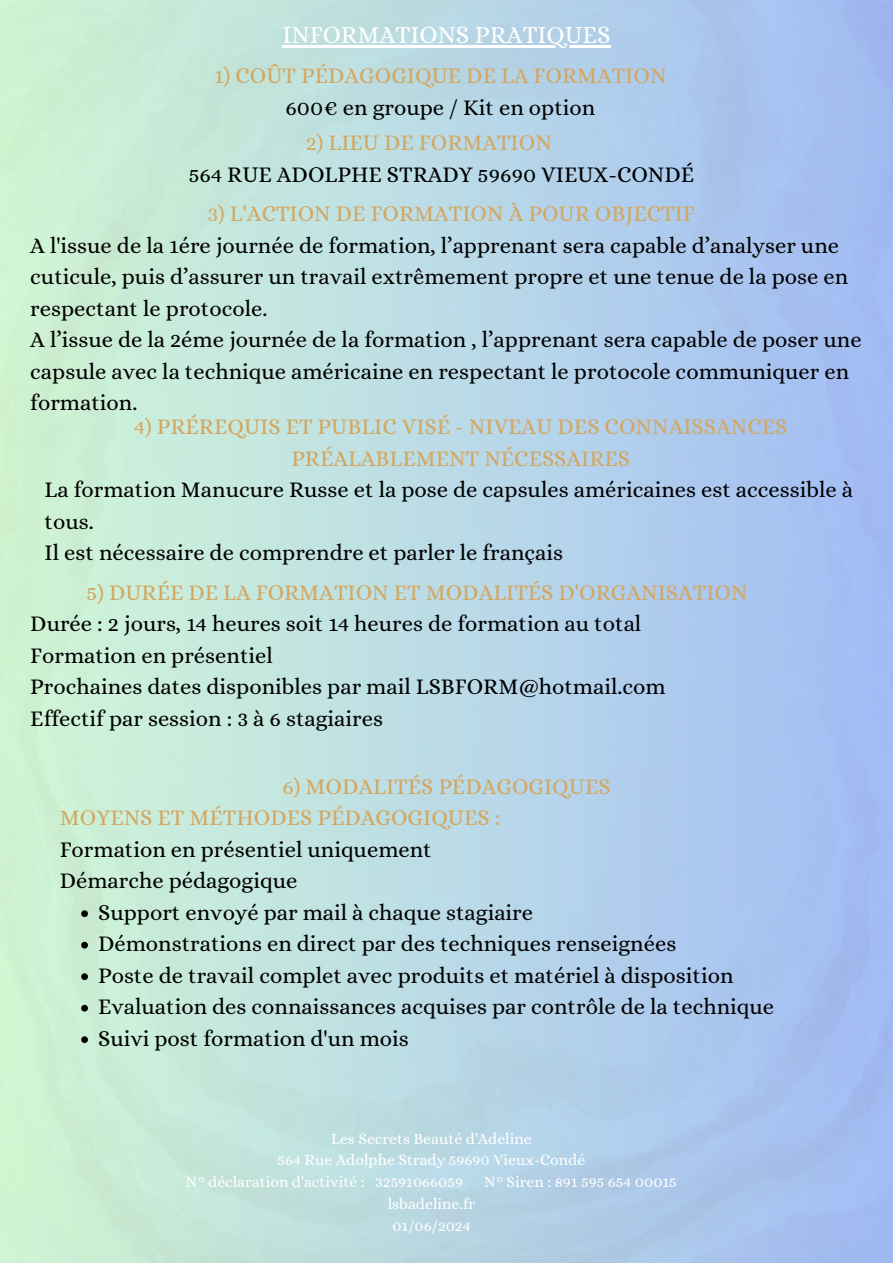
<style>
.page{position:relative;width:893px;height:1263px;background:#fff}
.page>*{position:absolute;margin:0;border:0;box-sizing:border-box;transform-origin:0 0}
.t1{font:24.75px "Alice";color:#fff}
.t2{font:22.5px/31.5px "Alice";color:#000}
.t3{font:22.5px/31.5px "Alice";color:#d4a761;text-align:center}
.t4{font:15.75px/21.9px "Alice";color:#fff}
</style>
<div class="page">
<img style="left:0;top:0;width:893px;height:1263px">
<hr style="left:282px;top:45px;width:329px;height:2px;background:#fff">
<svg style="left:81px;top:910px;width:7px;height:7px"></svg>
<svg style="left:81px;top:942px;width:7px;height:6px"></svg>
<svg style="left:81px;top:973px;width:7px;height:7px"></svg>
<svg style="left:81px;top:1005px;width:7px;height:6px"></svg>
<svg style="left:81px;top:1036px;width:7px;height:7px"></svg>
<p class="t1" style="left:282px;top:21px;width:330px">INFORMATIONS PRATIQUES</p>
<p class="t3" style="left:214px;top:60px;width:454px">1) COÛT PÉDAGOGIQUE DE LA FORMATION</p>
<p class="t2" style="left:285px;top:91px;width:311px">600€ en groupe / Kit en option</p>
<p class="t3" style="left:306px;top:127px;width:247px">2) LIEU DE FORMATION</p>
<p class="t2" style="left:189px;top:158px;width:507px">564 RUE ADOLPHE STRADY 59690 VIEUX-CONDÉ</p>
<p class="t3" style="left:207px;top:198px;width:489px">3) L'ACTION DE FORMATION À POUR OBJECTIF</p>
<p class="t2" style="left:30px;top:229px;width:833px">A l'issue de la 1ére journée de formation, l’apprenant sera capable d’analyser une cuticule, puis d’assurer un travail extrêmement propre et une tenue de la pose en respectant le protocole.<br>A l’issue de la 2éme journée de la formation , l’apprenant sera capable de poser une capsule avec la technique américaine en respectant le protocole communiquer en formation.</p>
<p class="t3" style="left:134px;top:411px;width:655px">4) PRÉREQUIS ET PUBLIC VISÉ - NIVEAU DES CONNAISSANCES<br>PRÉALABLEMENT NÉCESSAIRES</p>
<p class="t2" style="left:45px;top:474px;width:810px">La formation Manucure Russe et la pose de capsules américaines est accessible à tous.<br>Il est nécessaire de comprendre et parler le français</p>
<p class="t3" style="left:86px;top:576px;width:662px">5) DURÉE DE LA FORMATION ET MODALITÉS D'ORGANISATION</p>
<p class="t2" style="left:30px;top:608px;width:637px">Durée : 2 jours, 14 heures soit 14 heures de formation au total Formation en présentiel<br>Prochaines dates disponibles par mail LSBFORM@hotmail.com Effectif par session : 3 à 6 stagiaires</p>
<p class="t3" style="left:60px;top:770px;width:552px;text-align:left;text-indent:223px">6) MODALITÉS PÉDAGOGIQUES<br>MOYENS ET MÉTHODES PÉDAGOGIQUES :</p>
<p class="t2" style="left:60px;top:833px;width:373px">Formation en présentiel uniquement<br>Démarche pédagogique</p>
<p class="t2" style="left:98px;top:896px;width:677px">Support envoyé par mail à chaque stagiaire<br>Démonstrations en direct par des techniques renseignées<br>Poste de travail complet avec produits et matériel à disposition Evaluation des connaissances acquises par contrôle de la technique Suivi post formation d'un mois</p>
<p class="t4" style="left:331px;top:1127px;width:202px">Les Secrets Beauté d'Adeline</p>
<p class="t4" style="left:278px;top:1149px;width:309px">564 Rue Adolphe Strady 59690 Vieux-Condé</p>
<p class="t4" style="left:186px;top:1171px;width:279px">N° déclaration d'activité : 32591066059</p>
<p class="t4" style="left:484px;top:1171px;width:194px">N° Siren : 891 595 654 00015</p>
<p class="t4" style="left:388px;top:1193px;width:89px">lsbadeline.fr<br>01/06/2024</p>
</div>
